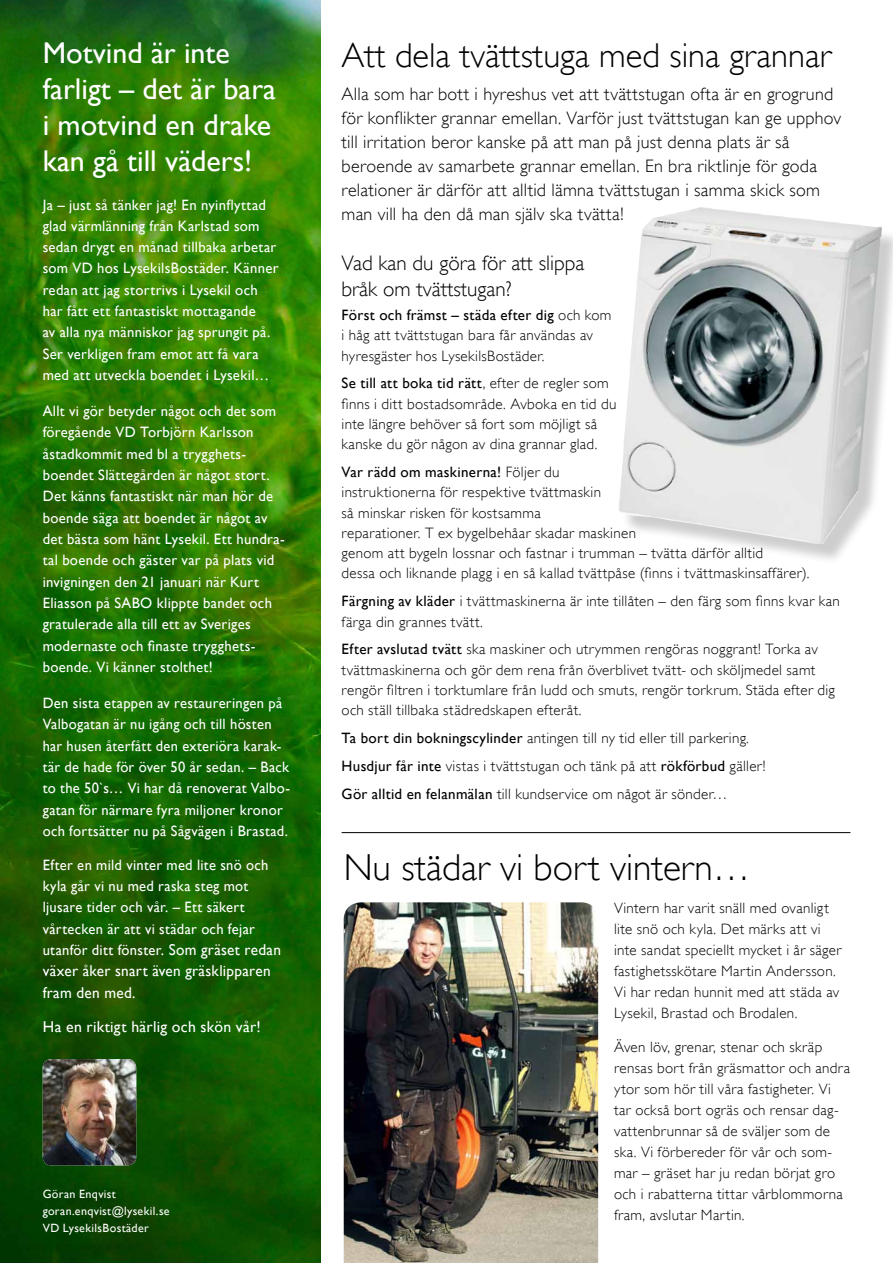
<style>
.page{position:relative;width:893px;height:1263px;background:#fff}
.page>*{position:absolute;margin:0;border:0;box-sizing:border-box;transform-origin:0 0}
.t1{font:300 37.5px "Gill Sans";color:#000}
.t2{font:300 34.5px "Gill Sans";color:#000}
.t3{font:30px/36px "Gill Sans";color:#fff}
.t4{font:300 21px/25.2px "Gill Sans";color:#000}
.t5{font:300 18px/24px "Gill Sans";letter-spacing:.015em;color:#000}
.t6{font:15.75px/21.3px "Gill Sans";letter-spacing:.02em;color:#fff}
.t7{font:300 15px/20.2px "Gill Sans";letter-spacing:.025em;color:#000}
.t8{font:15px/21.3px "Gill Sans";letter-spacing:.02em;color:#fff}
.t9{font:12px/17.2px "Gill Sans";letter-spacing:.03em;color:#fff}
.s1{font-size:15.75px}
.s2{font-weight:400}
</style>
<div class="page">
<img style="left:0;top:0;width:320px;height:1263px">
<div style="left:622px;top:211px;width:271px;height:354px;background:#000;opacity:.2"></div>
<img style="left:619px;top:207px;width:263px;height:337px">
<img style="left:43px;top:1059px;width:93px;height:106px">
<img style="left:344px;top:902px;width:254px;height:361px">
<hr style="left:342px;top:832px;width:508px;height:1px;background:#000">
<h3 class="t3" style="left:43px;top:35px;width:235px">Motvind är inte farligt – det är bara i motvind en drake kan gå till väders!</h3>
<p class="t8" style="left:43px;top:194px;width:237px">Ja – just så tänker jag! En nyinflyttad glad värmlänning från Karlstad som sedan drygt en månad tillbaka arbetar som VD hos LysekilsBostäder. Känner redan att jag stortrivs i Lysekil och har fått ett fantastiskt mottagande<br>av alla nya människor jag sprungit på.<br>Ser verkligen fram emot att få vara med att utveckla boendet i Lysekil…</p>
<p class="t8" style="left:43px;top:400px;width:244px">Allt vi gör betyder något och det som föregående VD Torbjörn Karlsson åstadkommit med bl a trygghets&shy;boendet Slättegården är något stort.<br>Det känns fantastiskt när man hör de boende säga att boendet är något av det bästa som hänt Lysekil. Ett hundra&shy;tal boende och gäster var på plats vid invigningen den 21 januari när Kurt Eliasson på SABO klippte bandet och gratulerade alla till ett av Sveriges modernaste och finaste trygghets&shy;boende. Vi känner stolthet!</p>
<p class="t8" style="left:43px;top:692px;width:249px">Den sista etappen av restaureringen på Valbogatan är nu igång och till hösten har husen återfått den exteriöra karak&shy;tär de hade för över 50 år sedan. – Back to the 50`s… Vi har då renoverat Valbo&shy;gatan för närmare fyra miljoner kronor och fortsätter nu på Sågvägen i Brastad.</p>
<p class="t8" style="left:43px;top:854px;width:240px">Efter en mild vinter med lite snö och kyla går vi nu med raska steg mot ljusare tider och vår. – Ett säkert vårtecken är att vi städar och fejar utanför ditt fönster<span class="s1">. Som gräset redan</span></p>
<p class="t6" style="left:43px;top:960px;width:230px">växer åker snart även gräsklipparen fram den med.</p>
<p class="t6" style="left:43px;top:1016px;width:220px">Ha en riktigt härlig och skön vår!</p>
<p class="t9" style="left:43px;top:1185px;width:128px">Göran Enqvist goran.enqvist@lysekil.se<br>VD LysekilsBostäder</p>
<h2 class="t2" style="left:342px;top:36px;width:491px">Att dela tvättstuga med sina grannar</h2>
<p class="t5" style="left:342px;top:82px;width:501px">Alla som har bott i hyreshus vet att tvättstugan ofta är en grogrund för konflikter grannar emellan. Varför just tvättstugan kan ge upphov till irritation beror kanske på att man på just denna plats är så beroende av samarbete grannar emellan. En bra riktlinje för goda relationer är därför att alltid lämna tvättstugan i samma skick som man vill ha den då man själv ska tvätta!</p>
<h3 class="t4" style="left:342px;top:251px;width:244px">Vad kan du göra för att slippa bråk om tvättstugan?</h3>
<p class="t7" style="left:342px;top:305px;width:271px"><span class="s2">Först och främst – städa efter dig</span> och kom i håg att tvättstugan bara får användas av hyresgäster hos LysekilsBostäder.</p>
<p class="t7" style="left:342px;top:373px;width:276px"><span class="s2">Se till att boka tid rätt</span>, efter de regler som finns i ditt bostadsområde. Avboka en tid du inte längre behöver så fort som möjligt så kanske du gör någon av dina grannar glad.</p>
<p class="t7" style="left:342px;top:462px;width:469px"><span class="s2">Var rädd om maskinerna!</span> Följer du<br>instruktionerna för respektive tvättmaskin<br>så minskar risken för kostsamma<br>reparationer. T ex bygelbehåar skadar maskinen<br>genom att bygeln lossnar och fastnar i trumman – tvätta därför alltid<br>dessa och liknande plagg i en så kallad tvättpåse (finns i tvättmaskinsaffärer).</p>
<p class="t7" style="left:342px;top:591px;width:500px"><span class="s2">Färgning av kläder</span> i tvättmaskinerna är inte tillåten – den färg som finns kvar kan färga din grannes tvätt.</p>
<p class="t7" style="left:342px;top:639px;width:495px"><span class="s2">Efter avslutad tvätt</span> ska maskiner och utrymmen rengöras noggrant! Torka av tvättmaskinerna och gör dem rena från överblivet tvätt- och sköljmedel samt rengör filtren i torktumlare från ludd och smuts, rengör torkrum. Städa efter dig och ställ tillbaka städredskapen efteråt.</p>
<p class="t7" style="left:342px;top:724px;width:425px;line-height:27.9px"><span class="s2">Ta bort din bokningscylinder</span> antingen till ny tid eller till parkering.<br><span class="s2">Husdjur får inte</span> vistas i tvättstugan och tänk på att <span class="s2">rökförbud</span> gäller!<br><span class="s2">Gör alltid en felanmälan</span> till kundservice om något är sönder…</p>
<h1 class="t1" style="left:344px;top:846px;width:408px">Nu städar vi bort vintern…</h1>
<p class="t7" style="left:614px;top:897px;width:229px;line-height:21px">Vintern har varit snäll med ovanligt lite snö och kyla. Det märks att vi inte sandat speciellt mycket i år säger fastighetsskötare Martin Andersson.<br>Vi har redan hunnit med att städa av Lysekil, Brastad och Brodalen.</p>
<p class="t7" style="left:614px;top:1036px;width:238px;line-height:21px">Även löv, grenar, stenar och skräp rensas bort från gräsmattor och andra ytor som hör till våra fastigheter. Vi tar också bort ogräs och rensar dag&shy;vattenbrunnar så de sväljer som de ska. Vi förbereder för vår och som&shy;mar – gräset har ju redan börjat gro och i rabatterna tittar vårblommorna fram, avslutar Martin.</p>
</div>
